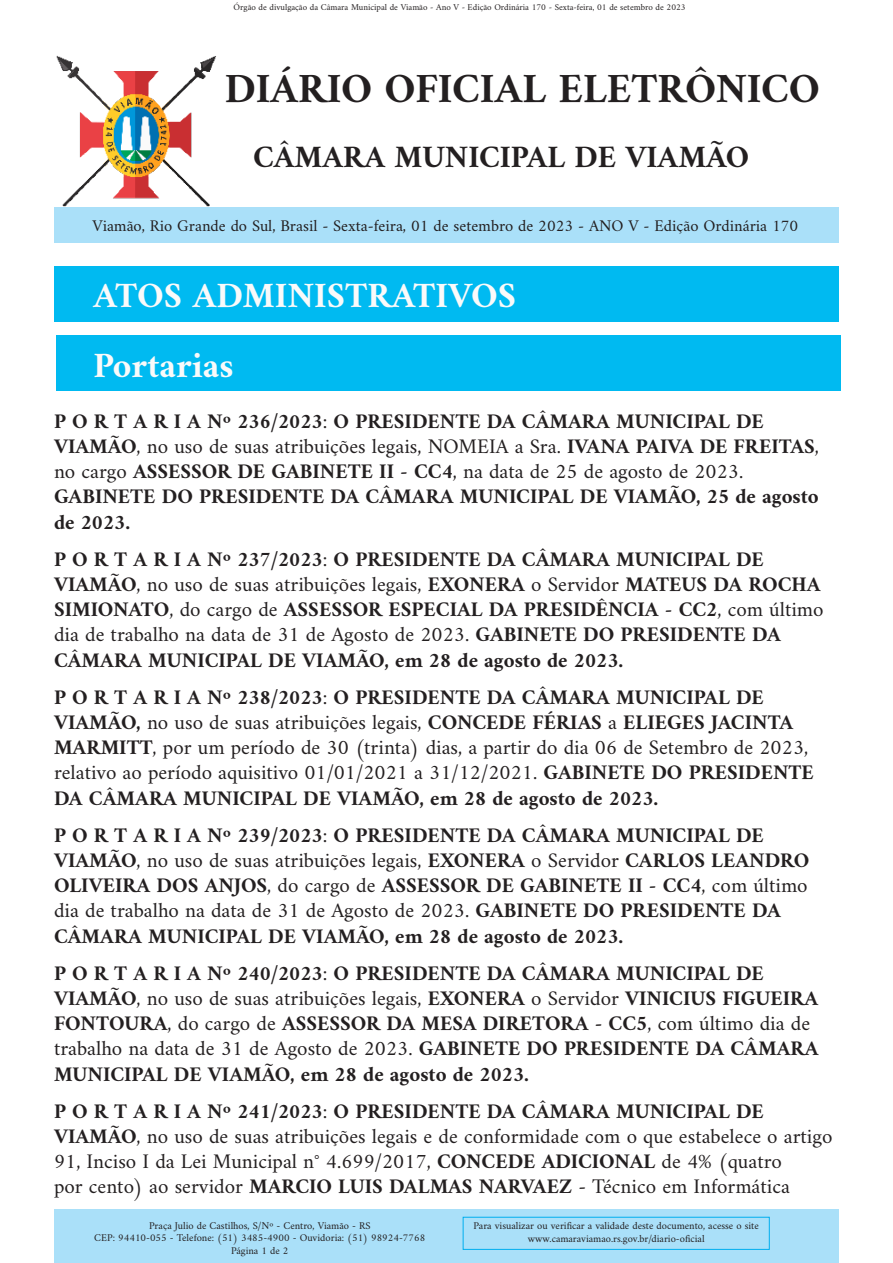
<style>
.page{position:relative;width:893px;height:1263px;background:#fff}
.page>*{position:absolute;margin:0;border:0;box-sizing:border-box;transform-origin:0 0}
.t1{font:700 42px "Amiri";color:#231f20}
.t2{font:700 36px "Amiri";color:#fafafa}
.t3{font:700 31.5px "Amiri";color:#231f20}
.t4{font:700 21px/25.2px "Amiri";color:#231f20}
.t5{font:21px/25.2px "Amiri";color:#231f20}
.t6{font:16.5px "Amiri";color:#231f20}
.t7{font:10.5px "Amiri";color:#231f20}
.t8{font:9px "Amiri";color:#231f20}
.s1{font-weight:400}
.s2{font-weight:700}
</style>
<div class="page">
<div style="left:54px;top:207px;width:785px;height:36px;background:#aae0f9"></div>
<div style="left:54px;top:1209px;width:784px;height:53px;background:#aae0f9"></div>
<div style="left:463px;top:1217px;width:307px;height:33px;border:1px solid #00aeef"></div>
<div style="left:54px;top:266px;width:785px;height:56px;background:#00baf1"></div>
<img style="left:56px;top:55px;width:160px;height:152px">
<div style="left:56px;top:335px;width:784px;height:56px;background:#00baf1"></div>
<p class="t8" style="left:234px;top:2px;width:453px">Órgão de divulgação da Câmara Municipal de Viamão - Ano V - Edição Ordinária 170 - Sexta-feira, 01 de setembro de 2023</p>
<p class="t1" style="left:225px;top:63px;width:597px">DIÁRIO OFICIAL ELETRÔNICO</p>
<p class="t3" style="left:253px;top:138px;width:498px">CÂMARA MUNICIPAL DE VIAMÃO</p>
<p class="t6" style="left:93px;top:216px;width:707px">Viamão, Rio Grande do Sul, Brasil - Sexta-feira, 01 de setembro de 2023 - ANO V - Edição Ordinária 170</p>
<p class="t2" style="left:94px;top:273px;width:424px">ATOS ADMINISTRATIVOS</p>
<p class="t2" style="left:94px;top:343px;width:142px">Portarias</p>
<p class="t4" style="left:54px;top:408px;width:766px">P O R T A R I A Nº 236/2023<span class="s1">:</span> O PRESIDENTE DA CÂMARA MUNICIPAL DE VIAMÃO<span class="s1">, no uso de suas atribuições legais, NOMEIA a Sra.</span> IVANA PAIVA DE FREITAS<span class="s1">, no cargo</span> ASSESSOR DE GABINETE II - CC4<span class="s1">, na data de 25 de agosto de 2023.<br></span>GABINETE DO PRESIDENTE DA CÂMARA MUNICIPAL DE VIAMÃO, 25 de agosto de 2023.</p>
<p class="t4" style="left:54px;top:546px;width:771px">P O R T A R I A Nº 237/2023<span class="s1">:</span> O PRESIDENTE DA CÂMARA MUNICIPAL DE VIAMÃO<span class="s1">, no uso de suas atribuições legais,</span> EXONERA <span class="s1">o Servidor</span> MATEUS DA ROCHA SIMIONATO<span class="s1">, do cargo de</span> ASSESSOR ESPECIAL DA PRESIDÊNCIA - CC2<span class="s1">, com último dia de trabalho na data de 31 de Agosto de 2023.</span> GABINETE DO PRESIDENTE DA CÂMARA MUNICIPAL DE VIAMÃO, em 28 de agosto de 2023.</p>
<p class="t4" style="left:54px;top:684px;width:761px">P O R T A R I A Nº 238/2023<span class="s1">:</span> O PRESIDENTE DA CÂMARA MUNICIPAL DE VIAMÃO, <span class="s1">no uso de suas atribuições legais,</span> CONCEDE FÉRIAS <span class="s1">a</span> ELIEGES JACINTA MARMITT<span class="s1">, por um período de 30 (trinta) dias, a partir do dia 06 de Setembro de 2023, relativo ao período aquisitivo 01/01/2021 a 31/12/2021.</span> GABINETE DO PRESIDENTE DA CÂMARA MUNICIPAL DE VIAMÃO, em 28 de agosto de 2023.</p>
<p class="t4" style="left:54px;top:822px;width:757px">P O R T A R I A Nº 239/2023<span class="s1">:</span> O PRESIDENTE DA CÂMARA MUNICIPAL DE VIAMÃO<span class="s1">, no uso de suas atribuições legais,</span> EXONERA <span class="s1">o Servidor</span> CARLOS LEANDRO OLIVEIRA DOS ANJOS<span class="s1">, do cargo de</span> ASSESSOR DE GABINETE II - CC4<span class="s1">, com último dia de trabalho na data de 31 de Agosto de 2023.</span> GABINETE DO PRESIDENTE DA CÂMARA MUNICIPAL DE VIAMÃO, em 28 de agosto de 2023.</p>
<p class="t4" style="left:54px;top:960px;width:766px">P O R T A R I A Nº 240/2023<span class="s1">:</span> O PRESIDENTE DA CÂMARA MUNICIPAL DE VIAMÃO<span class="s1">, no uso de suas atribuições legais,</span> EXONERA <span class="s1">o Servidor</span> VINICIUS FIGUEIRA FONTOURA<span class="s1">, do cargo de</span> ASSESSOR DA MESA DIRETORA - CC5<span class="s1">, com último dia de trabalho na data de 31 de Agosto de 2023.</span> GABINETE DO PRESIDENTE DA CÂMARA MUNICIPAL DE VIAMÃO, em 28 de agosto de 2023.</p>
<p class="t5" style="left:54px;top:1098px;width:780px"><span class="s2">P O R T A R I A Nº 241/2023</span>: <span class="s2">O PRESIDENTE DA CÂMARA MUNICIPAL DE VIAMÃO</span>, no uso de suas atribuições legais e de conformidade com o que estabelece o artigo 91, Inciso I da Lei Municipal n° 4.699/2017, <span class="s2">CONCEDE ADICIONAL</span> de 4% (quatro<br>por cento) ao servidor <span class="s2">MARCIO LUIS DALMAS NARVAEZ</span> - Técnico em Informática</p>
<p class="t7" style="left:149px;top:1219px;width:223px">Praça Julio de Castilhos, S/Nº - Centro, Viamão - RS</p>
<p class="t7" style="left:94px;top:1231px;width:332px">CEP: 94410-055 - Telefone: (51) 3485-4900 - Ouvidoria: (51) 98924-7768</p>
<p class="t7" style="left:231px;top:1244px;width:59px">Página 1 de 2</p>
<p class="t7" style="left:473px;top:1219px;width:287px">Para visualizar ou verificar a validade deste documento, acesse o site</p>
<p class="t7" style="left:528px;top:1232px;width:178px">www.camaraviamao.rs.gov.br/diario-oficial</p>
</div>
